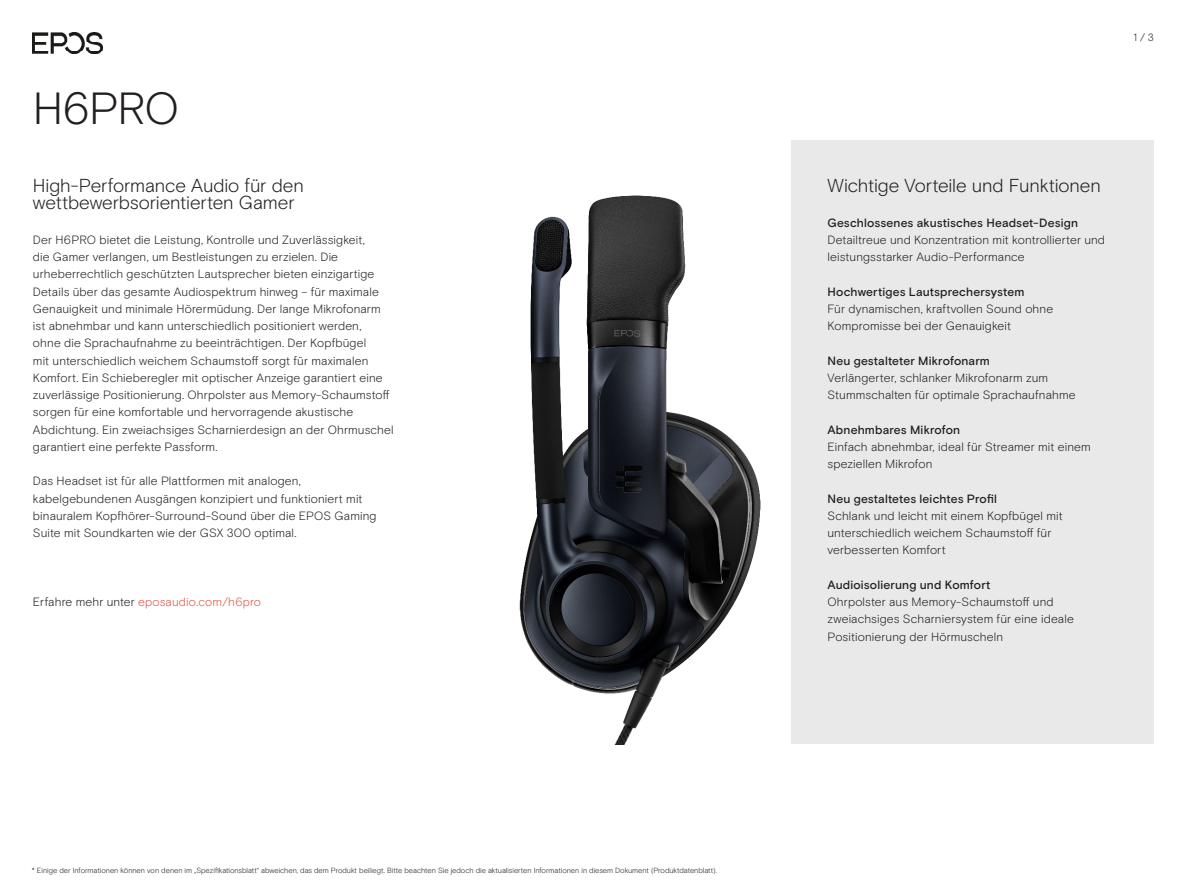
<style>
.page{position:relative;width:1187px;height:893px;background:#fff}
.page>*{position:absolute;margin:0;border:0;box-sizing:border-box;transform-origin:0 0}
.EPOS_headline_32_reg{font:300 45px "EPOS Basis";color:#231f20}
.EPOS_lead_intro_12_5{font:300 18.75px/17.2px "EPOS Basis";letter-spacing:-.005em;color:#231f20}
.EPOS_bodytext{font:300 12px/17.2px "EPOS Basis";letter-spacing:.01em;color:#231f20}
.EPOS_bodytext-2{font:300 12px "EPOS Basis";letter-spacing:.01em;color:#df564b}
.t1{font:300 10.5px "EPOS Basis";color:#231f20}
.t2{font:300 7.5px "EPOS Basis";color:#231f20}
.s1{color:#231f20}
.s2{font-weight:500}
</style>
<div class="page">
<img style="left:519px;top:195px;width:242px;height:549px">
<img style="left:33px;top:33px;width:70px;height:20px">
<div style="left:791px;top:140px;width:362px;height:604px;background:#e9e9e9"></div>
<p class="EPOS_headline_32_reg" style="left:33px;top:82px;width:148px">H6PRO</p>
<p class="EPOS_lead_intro_12_5" style="left:33px;top:177px;width:272px">High-Performance Audio für den wettbewerbsorientierten Gamer</p>
<p class="EPOS_bodytext" style="left:33px;top:231px;width:362px">Der H6PRO bietet die Leistung, Kontrolle und Zuverlässigkeit,<br>die Gamer verlangen, um Bestleistungen zu erzielen. Die urheberrechtlich geschützten Lautsprecher bieten einzigartige Details über das gesamte Audiospektrum hinweg – für maximale Genauigkeit und minimale Hörermüdung. Der lange Mikrofonarm ist abnehmbar und kann unterschiedlich positioniert werden,<br>ohne die Sprachaufnahme zu beeinträchtigen. Der Kopfbügel<br>mit unterschiedlich weichem Schaumstoff sorgt für maximalen Komfort. Ein Schieberegler mit optischer Anzeige garantiert eine zuverlässige Positionierung. Ohrpolster aus Memory-Schaumstoff sorgen für eine komfortable und hervorragende akustische Abdichtung. Ein zweiachsiges Scharnierdesign an der Ohrmuschel garantiert eine perfekte Passform.</p>
<p class="EPOS_bodytext" style="left:33px;top:473px;width:345px">Das Headset ist für alle Plattformen mit analogen, kabelgebundenen Ausgängen konzipiert und funktioniert mit binauralem Kopfhörer-Surround-Sound über die EPOS Gaming Suite mit Soundkarten wie der GSX 300 optimal.</p>
<p class="EPOS_bodytext-2" style="left:33px;top:595px;width:229px"><span class="s1">Erfahre mehr unter</span> eposaudio.com/h6pro</p>
<p class="t2" style="left:32px;top:865px;width:686px">* Einige der Informationen können von denen im „Spezifikationsblatt“ abweichen, das dem Produkt beiliegt. Bitte beachten Sie jedoch die aktualisierten Informationen in diesem Dokument (Produktdatenblatt).</p>
<p class="t1" style="left:1133px;top:31px;width:22px">1 / 3</p>
<p class="EPOS_lead_intro_12_5" style="left:827px;top:177px;width:275px">Wichtige Vorteile und Funktionen</p>
<p class="EPOS_bodytext" style="left:827px;top:214px;width:279px"><span class="s2">Geschlossenes akustisches Headset-Design<br></span>Detailtreue und Konzentration mit kontrollierter und leistungsstarker Audio-Performance</p>
<p class="EPOS_bodytext" style="left:827px;top:283px;width:227px"><span class="s2">Hochwertiges Lautsprechersystem<br></span>Für dynamischen, kraftvollen Sound ohne<br>Kompromisse bei der Genauigkeit</p>
<p class="EPOS_bodytext" style="left:827px;top:352px;width:250px"><span class="s2">Neu gestalteter Mikrofonarm<br></span>Verlängerter, schlanker Mikrofonarm zum<br>Stummschalten für optimale Sprachaufnahme</p>
<p class="EPOS_bodytext" style="left:827px;top:421px;width:265px"><span class="s2">Abnehmbares Mikrofon<br></span>Einfach abnehmbar, ideal für Streamer mit einem speziellen Mikrofon</p>
<p class="EPOS_bodytext" style="left:827px;top:490px;width:237px"><span class="s2">Neu gestaltetes leichtes Profil<br></span>Schlank und leicht mit einem Kopfbügel mit unterschiedlich weichem Schaumstoff für verbesserten Komfort</p>
<p class="EPOS_bodytext" style="left:827px;top:576px;width:248px"><span class="s2">Audioisolierung und Komfort<br></span>Ohrpolster aus Memory-Schaumstoff und zweiachsiges Scharniersystem für eine ideale Positionierung der Hörmuscheln</p>
</div>
